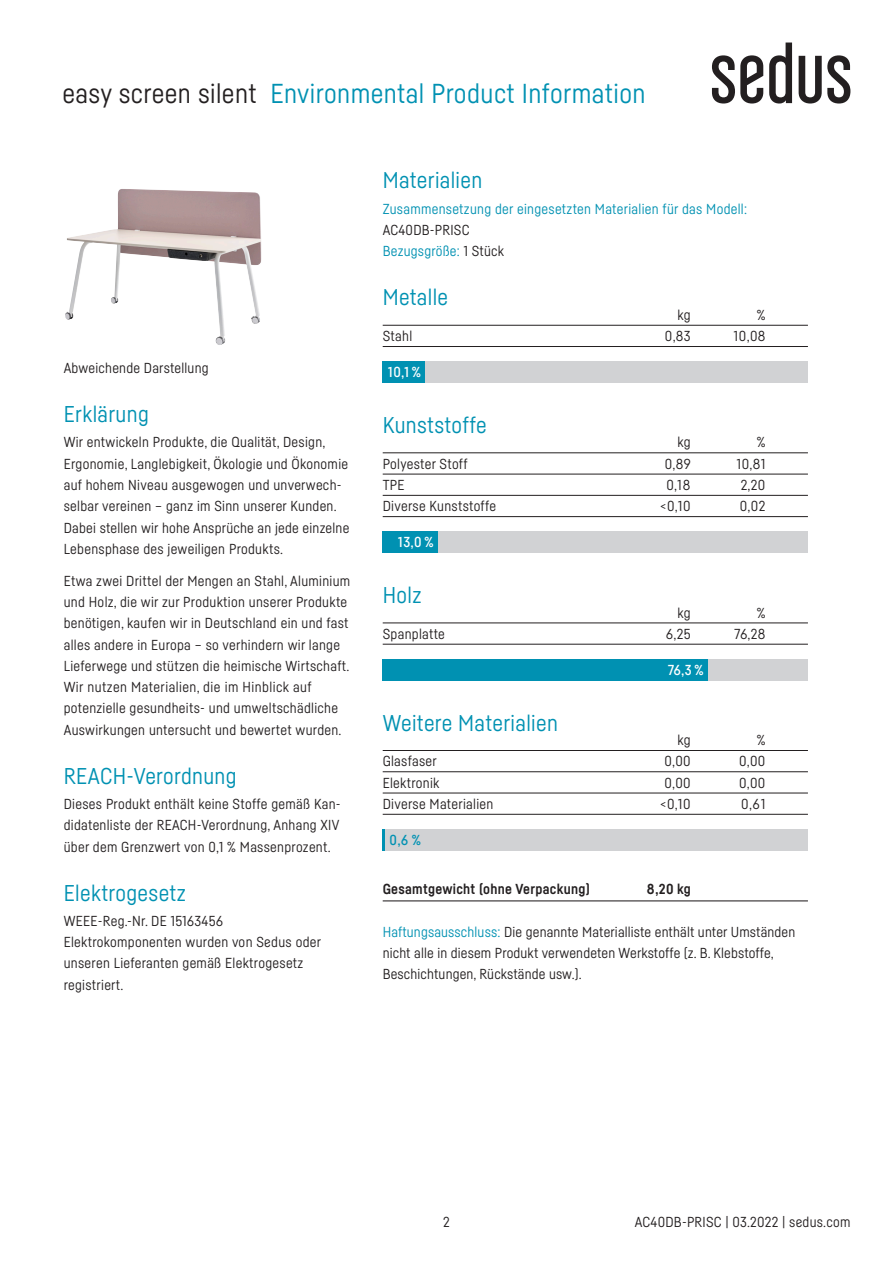
<style>
.page{position:relative;width:893px;height:1263px;background:#fff}
.page>*{position:absolute;margin:0;border:0;box-sizing:border-box;transform-origin:0 0}
.t1{font:27px "Sedus Sans";letter-spacing:.015em;color:#0091b2}
.t2{font:22.5px "Sedus Sans";letter-spacing:.015em;color:#0091b2}
.t3{font:14.25px/21.3px "Sedus Sans";letter-spacing:.02em;color:#231f20}
.t4{font:14.25px "Sedus Sans";letter-spacing:.02em;color:#0091b2}
.t5{font:700 14.25px "Sedus Sans";letter-spacing:.02em;color:#231f20}
.t6{font:500 14.25px "Sedus Sans";color:#fff}
.t7{font:500 14.25px "Sedus Sans";color:#0091b2}
.s1{color:#231f20}
.s2{color:#0091b2}
</style>
<div class="page">
<img style="left:65px;top:189px;width:191px;height:156px">
<svg style="left:712px;top:55px;width:51px;height:49px"></svg>
<svg style="left:769px;top:43px;width:23px;height:61px"></svg>
<svg style="left:799px;top:55px;width:51px;height:49px"></svg>
<hr style="left:383px;top:453px;width:425px;height:1px;background:#231f20">
<hr style="left:383px;top:474px;width:425px;height:1px;background:#231f20">
<hr style="left:383px;top:495px;width:425px;height:1px;background:#231f20">
<hr style="left:383px;top:516px;width:425px;height:1px;background:#231f20">
<hr style="left:383px;top:623px;width:425px;height:1px;background:#231f20">
<hr style="left:383px;top:644px;width:425px;height:1px;background:#231f20">
<hr style="left:383px;top:325px;width:425px;height:1px;background:#231f20">
<hr style="left:383px;top:346px;width:425px;height:1px;background:#231f20">
<div style="left:383px;top:531px;width:425px;height:22px;background:#d1d2d4"></div>
<div style="left:383px;top:659px;width:425px;height:21px;background:#d1d2d4"></div>
<div style="left:383px;top:361px;width:425px;height:22px;background:#d1d2d4"></div>
<div style="left:383px;top:659px;width:325px;height:21px;background:#0091b2"></div>
<div style="left:383px;top:361px;width:42px;height:22px;background:#0091b2"></div>
<div style="left:383px;top:531px;width:55px;height:22px;background:#0091b2"></div>
<hr style="left:383px;top:900px;width:425px;height:1px;background:#231f20">
<hr style="left:383px;top:750px;width:425px;height:1px;background:#231f20">
<hr style="left:383px;top:771px;width:425px;height:1px;background:#231f20">
<hr style="left:383px;top:793px;width:425px;height:1px;background:#231f20">
<hr style="left:383px;top:814px;width:425px;height:1px;background:#231f20">
<div style="left:383px;top:829px;width:425px;height:21px;background:#d1d2d4"></div>
<hr style="left:383px;top:829px;width:2px;height:21px;background:#0091b2">
<h1 class="t1" style="left:63px;top:77px;width:584px"><span class="s1">easy screen silent</span> Environmental Product Information</h1>
<h2 class="t2" style="left:383px;top:167px;width:101px">Materialien</h2>
<p class="t4" style="left:383px;top:200px;width:366px">Zusammensetzung der eingesetzten Materialien für das Modell:</p>
<p class="t3" style="left:383px;top:219px;width:123px">AC40DB-PRISC<br><span class="s2">Bezugsgröße:</span> 1 Stück</p>
<h2 class="t2" style="left:383px;top:284px;width:67px">Metalle</h2>
<p class="t3" style="left:678px;top:304px;width:15px">kg</p>
<p class="t3" style="left:757px;top:304px;width:10px">%</p>
<p class="t3" style="left:64px;top:357px;width:146px">Abweichende Darstellung</p>
<h2 class="t2" style="left:64px;top:401px;width:87px">Erklärung</h2>
<p class="t3" style="left:64px;top:431px;width:287px">Wir entwickeln Produkte, die Qualität, Design, Ergonomie, Langlebigkeit, Ökologie und Ökonomie auf hohem Niveau ausgewogen und unverwech&shy;selbar vereinen – ganz im Sinn unserer Kunden.<br>Dabei stellen wir hohe Ansprüche an jede einzelne Lebensphase des jeweiligen Produkts.</p>
<p class="t3" style="left:64px;top:570px;width:288px">Etwa zwei Drittel der Mengen an Stahl, Aluminium und Holz, die wir zur Produktion unserer Produkte benötigen, kaufen wir in Deutschland ein und fast alles andere in Europa – so verhindern wir lange Lieferwege und stützen die heimische Wirtschaft.<br>Wir nutzen Materialien, die im Hinblick auf potenzielle gesundheits- und umweltschädliche Auswirkungen untersucht und bewertet wurden.</p>
<h2 class="t2" style="left:64px;top:762px;width:174px">REACH-Verordnung</h2>
<p class="t3" style="left:64px;top:793px;width:278px;text-align:justify">Dieses Produkt enthält keine Stoffe gemäß Kan&shy;didatenliste der REACH-Verordnung, Anhang XIV über dem Grenzwert von 0,1 % Massenprozent.</p>
<h2 class="t2" style="left:64px;top:879px;width:124px">Elektrogesetz</h2>
<p class="t3" style="left:64px;top:910px;width:259px">WEEE-Reg.-Nr. DE 15163456<br>Elektrokomponenten wurden von Sedus oder unseren Lieferanten gemäß Elektrogesetz registriert.</p>
<p class="t3" style="left:383px;top:325px;width:31px">Stahl</p>
<p class="t3" style="left:665px;top:325px;width:27px">0,83</p>
<p class="t3" style="left:734px;top:325px;width:33px">10,08</p>
<p class="t6" style="left:388px;top:364px;width:34px">10,1 %</p>
<h2 class="t2" style="left:383px;top:411px;width:105px">Kunststoffe</h2>
<p class="t3" style="left:678px;top:431px;width:15px">kg</p>
<p class="t3" style="left:757px;top:431px;width:10px">%</p>
<p class="t3" style="left:383px;top:453px;width:86px">Polyester Stoff</p>
<p class="t3" style="left:665px;top:453px;width:27px">0,89</p>
<p class="t3" style="left:737px;top:453px;width:30px">10,81</p>
<p class="t3" style="left:383px;top:474px;width:23px">TPE</p>
<p class="t3" style="left:667px;top:474px;width:25px">0,18</p>
<p class="t3" style="left:741px;top:474px;width:26px">2,20</p>
<p class="t3" style="left:383px;top:495px;width:115px">Diverse Kunststoffe</p>
<p class="t3" style="left:660px;top:495px;width:32px">&lt;0,10</p>
<p class="t3" style="left:740px;top:495px;width:27px">0,02</p>
<p class="t6" style="left:398px;top:534px;width:37px">13,0 %</p>
<h2 class="t2" style="left:383px;top:581px;width:40px">Holz</h2>
<p class="t3" style="left:678px;top:601px;width:15px">kg</p>
<p class="t3" style="left:757px;top:601px;width:10px">%</p>
<p class="t3" style="left:383px;top:623px;width:64px">Spanplatte</p>
<p class="t3" style="left:666px;top:623px;width:26px">6,25</p>
<p class="t3" style="left:734px;top:623px;width:33px">76,28</p>
<h2 class="t2" style="left:383px;top:709px;width:177px">Weitere Materialien</h2>
<p class="t6" style="left:668px;top:661px;width:38px">76,3 %</p>
<p class="t3" style="left:678px;top:729px;width:15px">kg</p>
<p class="t3" style="left:757px;top:729px;width:10px">%</p>
<p class="t3" style="left:383px;top:750px;width:56px">Glasfaser</p>
<p class="t3" style="left:664px;top:750px;width:28px">0,00</p>
<p class="t3" style="left:739px;top:750px;width:28px">0,00</p>
<p class="t3" style="left:383px;top:772px;width:58px">Elektronik</p>
<p class="t3" style="left:664px;top:772px;width:28px">0,00</p>
<p class="t3" style="left:739px;top:772px;width:28px">0,00</p>
<p class="t3" style="left:383px;top:793px;width:112px">Diverse Materialien</p>
<p class="t3" style="left:660px;top:793px;width:32px">&lt;0,10</p>
<p class="t3" style="left:741px;top:793px;width:26px">0,61</p>
<p class="t7" style="left:390px;top:831px;width:33px">0,6 %</p>
<p class="t5" style="left:383px;top:880px;width:209px">Gesamtgewicht (ohne Verpackung)</p>
<p class="t5" style="left:647px;top:880px;width:46px">8,20 kg</p>
<p class="t3" style="left:383px;top:920px;width:414px"><span class="s2">Haftungsausschluss:</span> Die genannte Materialliste enthält unter Umständen nicht alle in diesem Produkt verwendeten Werkstoffe (z. B. Klebstoffe,<br>Beschichtungen, Rückstände usw.).</p>
<p class="t3" style="left:443px;top:1211px;width:8px">2</p>
<p class="t3" style="left:635px;top:1211px;width:217px">AC40DB-PRISC | 03.2022 | sedus.com</p>
</div>
